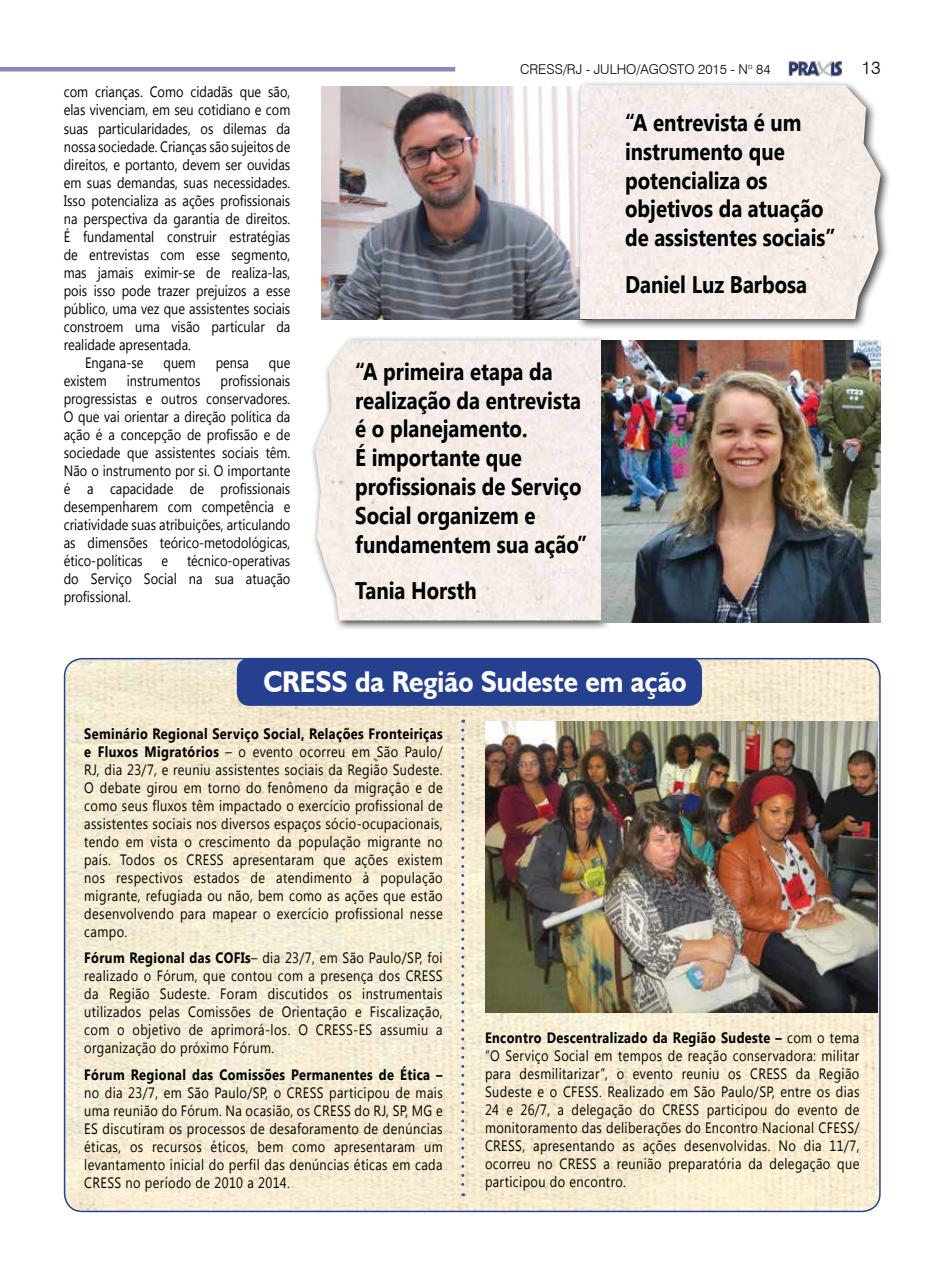
<style>
.page{position:relative;width:936px;height:1276px;background:#fff}
.page>*{position:absolute;margin:0;border:0;box-sizing:border-box;transform-origin:0 0}
.t1{font:700 30px "Humanist 521 BT";color:#fff;scale:.9 1}
.t2{font:700 24px/28.8px "Segoe UI";color:#000;scale:.85 1}
.t3{font:300 18px "Swiss 721 BT";color:#000}
.t4{font:15px/18px "Segoe UI";color:#000;text-align:justify;scale:.85 1}
.t5{font:700 15px "Segoe UI";letter-spacing:.03em;color:#000;scale:.85 1}
.t6{font:300 13.5px "Swiss 721 BT";color:#000}
.s1{font-weight:700}
</style>
<div class="page">
<img style="left:787px;top:61px;width:55px;height:16px">
<hr style="left:0;top:67px;width:455px;height:4px;background:#8889ba">
<div style="left:310px;top:335px;width:302px;height:296px;background:#000;opacity:.75"></div>
<img style="left:315px;top:340px;width:286px;height:280px">
<img style="left:65px;top:658px;width:814px;height:553px">
<div style="left:237px;top:658px;width:465px;height:48px;background:#25408f;border-radius:13px"></div>
<img style="left:322px;top:87px;width:252px;height:232px">
<img style="left:601px;top:340px;width:279px;height:282px">
<div style="left:574px;top:80px;width:317px;height:250px;background:#000;opacity:.75"></div>
<img style="left:580px;top:85px;width:300px;height:234px">
<img style="left:485px;top:721px;width:392px;height:291px">
<svg style="left:461px;top:730px;width:3px;height:466px"></svg>
<p class="t4" style="left:64px;top:82px;width:268px">com crianças. Como cidadãs que são,</p>
<p class="t4" style="left:64px;top:100px;width:268px">elas vivenciam, em seu cotidiano e com</p>
<p class="t4" style="left:64px;top:118px;width:268px">suas particularidades, os dilemas da</p>
<p class="t4" style="left:64px;top:136px;width:268px">nossa sociedade. Crianças são sujeitos de</p>
<p class="t4" style="left:64px;top:154px;width:268px">direitos, e portanto, devem ser ouvidas</p>
<p class="t4" style="left:64px;top:172px;width:268px">em suas demandas, suas necessidades.</p>
<p class="t4" style="left:64px;top:190px;width:268px">Isso potencializa as ações profissionais</p>
<p class="t4" style="left:64px;top:208px;width:268px">na perspectiva da garantia de direitos.</p>
<p class="t4" style="left:64px;top:226px;width:268px">É fundamental construir estratégias</p>
<p class="t4" style="left:64px;top:244px;width:268px">de entrevistas com esse segmento,</p>
<p class="t4" style="left:64px;top:262px;width:268px">mas jamais eximir-se de realiza-las,</p>
<p class="t4" style="left:64px;top:280px;width:268px">pois isso pode trazer prejuízos a esse</p>
<p class="t4" style="left:64px;top:298px;width:268px">público, uma vez que assistentes sociais</p>
<p class="t4" style="left:64px;top:316px;width:268px">constroem uma visão particular da</p>
<p class="t4" style="left:64px;top:334px;width:151px">realidade apresentada.</p>
<p class="t4" style="left:85px;top:352px;width:70px">Engana-se</p>
<p class="t4" style="left:163px;top:352px;width:40px">quem</p>
<p class="t4" style="left:216px;top:352px;width:41px">pensa</p>
<p class="t4" style="left:269px;top:352px;width:27px">que</p>
<p class="t4" style="left:64px;top:370px;width:52px">existem</p>
<p class="t4" style="left:127px;top:370px;width:88px">instrumentos</p>
<p class="t4" style="left:64px;top:370px;width:268px;text-indent:157px">profissionais progressistas e outros conservadores.<br>O que vai orientar a direção política da ação é a concepção de profissão e de sociedade que assistentes sociais têm.<br>Não o instrumento por si. O importante é a capacidade de profissionais desempenharem com competência e criatividade suas atribuições, articulando as dimensões teórico-metodológicas, ético-políticas</p>
<p class="t4" style="left:64px;top:550px;width:268px;text-indent:123px">técnico-operativas do Serviço Social na sua atuação profissional.</p>
<p class="t4" style="left:161px;top:550px;width:9px">e</p>
<p class="t6" style="left:520px;top:61px;width:252px">CRESS/RJ - JULHO/AGOSTO 2015 - N<sup>o</sup> 84</p>
<p class="t3" style="left:861px;top:57px;width:21px">13</p>
<h2 class="t2" style="left:355px;top:355px;width:274px">“A primeira etapa da realização da entrevista é o planejamento.<br>É importante que profissionais de Serviço<br>Social organizem e fundamentem sua ação”</h2>
<h2 class="t2" style="left:355px;top:575px;width:144px">Tania Horsth</h2>
<h2 class="t2" style="left:625px;top:107px;width:249px">“A entrevista é um instrumento que potencializa os objetivos da atuação de assistentes sociais”</h2>
<h2 class="t2" style="left:625px;top:269px;width:216px">Daniel Luz Barbosa</h2>
<h1 class="t1" style="left:263px;top:662px;width:472px">CRESS da Região Sudeste em ação</h1>
<p class="t4" style="left:84px;top:724px;width:423px"><span class="s1">Seminário Regional Serviço Social, Relações Fronteiriças e Fluxos Migratórios</span> – o evento ocorreu em São Paulo/ RJ, dia 23/7, e reuniu assistentes sociais da Região Sudeste.<br>O debate girou em torno do fenômeno da migração e de como seus fluxos têm impactado o exercício profissional de assistentes sociais nos diversos espaços sócio-ocupacionais, tendo em vista o crescimento da população migrante no país. Todos os CRESS apresentaram que ações existem nos respectivos estados de atendimento à população migrante, refugiada ou não, bem como as ações que estão desenvolvendo para mapear o exercício profissional nesse campo.</p>
<p class="t4" style="left:84px;top:948px;width:423px"><span class="s1">Fórum Regional das COFIs</span>– dia 23/7, em São Paulo/SP, foi realizado o Fórum, que contou com a presença dos CRESS da Região Sudeste. Foram discutidos os instrumentais utilizados pelas Comissões de Orientação e Fiscalização, com o objetivo de aprimorá-los. O CRESS-ES assumiu a organização do próximo Fórum.</p>
<p class="t5" style="left:84px;top:1064px;width:423px">Fórum Regional das Comissões Permanentes de Ética –</p>
<p class="t4" style="left:84px;top:1083px;width:423px">no dia 23/7, em São Paulo/SP, o CRESS participou de mais uma reunião do Fórum. Na ocasião, os CRESS do RJ, SP, MG e ES discutiram os processos de desaforamento de denúncias éticas, os recursos éticos, bem como apresentaram um levantamento inicial do perfil das denúncias éticas em cada CRESS no período de 2010 a 2014.</p>
<p class="t4" style="left:485px;top:1028px;width:442px"><span class="s1">Encontro Descentralizado da Região Sudeste –</span> com o tema “O Serviço Social em tempos de reação conservadora: militar para desmilitarizar”, o evento reuniu os CRESS da Região Sudeste e o CFESS. Realizado em São Paulo/SP, entre os dias 24 e 26/7, a delegação do CRESS participou do evento de monitoramento das deliberações do Encontro Nacional CFESS/ CRESS, apresentando as ações desenvolvidas. No dia 11/7, ocorreu no CRESS a reunião preparatória da delegação que participou do encontro.</p>
</div>
